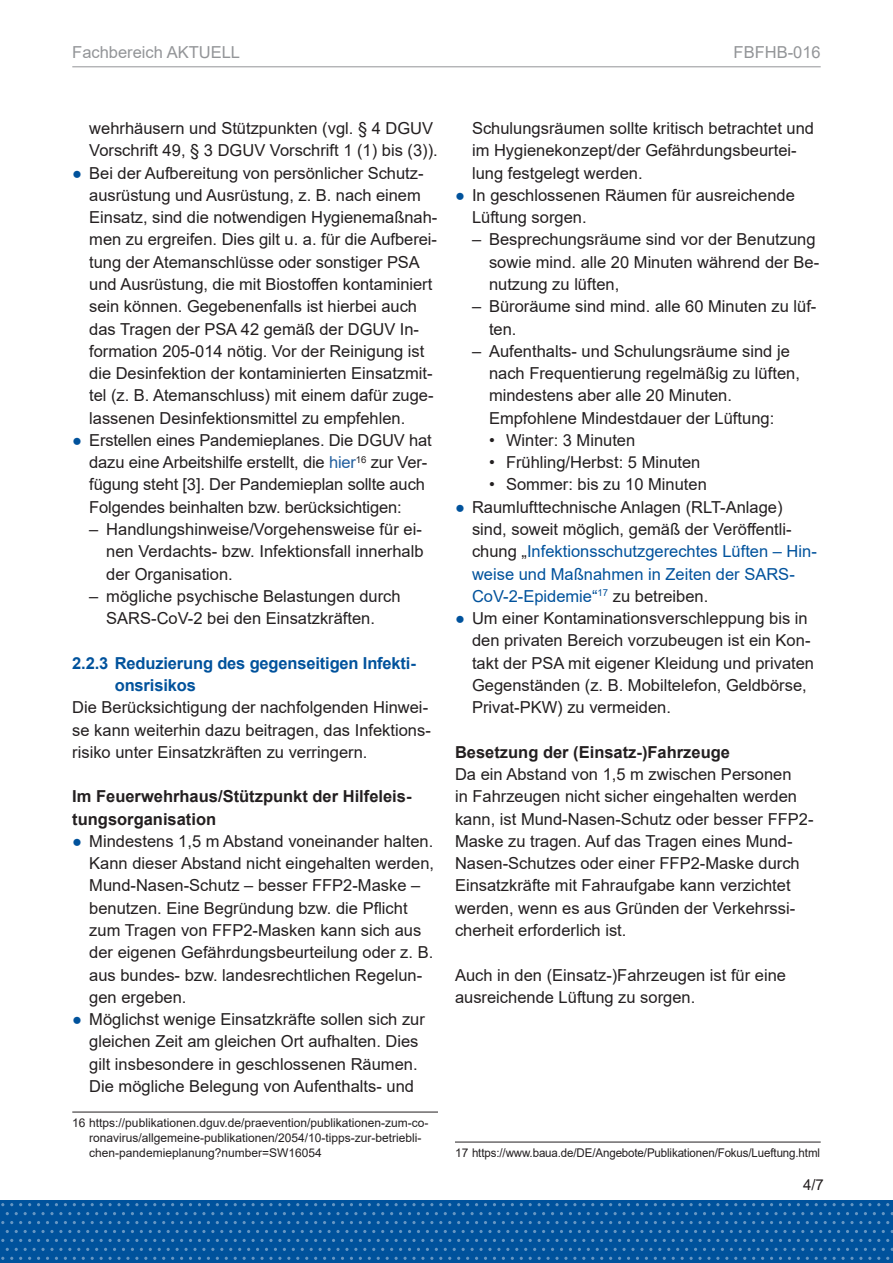
<style>
.page{position:relative;width:893px;height:1263px;background:#fff}
.page>*{position:absolute;margin:0;border:0;box-sizing:border-box;transform-origin:0 0}
._02_Fließtext_Fließtext{font:16.5px/22.2px "Arial";color:#231f20}
._02_Fließtext_Fließtext_11_Spiegelstrich{font:16.5px/22.4px "Arial";color:#231f20}
._02_Fließtext_Fließtext-2{font:700 16.5px/22.4px "Arial";color:#231f20}
.t1{font:700 16.5px/22.2px "Arial";letter-spacing:-.01em;color:#00529c}
.t2{font:16.5px "Arial";color:#939598}
.t3{font:15px "Arial";color:#231f20}
.t4{font:12px/15px "Arial";color:#231f20}
.s1{color:#00529c}
.s2{color:#215e9e}
</style>
<div class="page">
<div style="left:0;top:1200px;width:893px;height:63px;background:#00529c"></div>
<svg style="left:243px;top:1203px;width:38px;height:3px"></svg>
<svg style="left:386px;top:1203px;width:47px;height:3px"></svg>
<svg style="left:538px;top:1203px;width:38px;height:3px"></svg>
<svg style="left:681px;top:1203px;width:38px;height:3px"></svg>
<svg style="left:824px;top:1203px;width:38px;height:3px"></svg>
<svg style="left:243px;top:1221px;width:38px;height:3px"></svg>
<svg style="left:386px;top:1221px;width:47px;height:3px"></svg>
<svg style="left:538px;top:1221px;width:38px;height:3px"></svg>
<svg style="left:681px;top:1221px;width:38px;height:3px"></svg>
<svg style="left:824px;top:1221px;width:38px;height:3px"></svg>
<svg style="left:243px;top:1239px;width:38px;height:3px"></svg>
<svg style="left:386px;top:1239px;width:47px;height:3px"></svg>
<svg style="left:538px;top:1239px;width:38px;height:3px"></svg>
<svg style="left:681px;top:1239px;width:38px;height:3px"></svg>
<svg style="left:824px;top:1239px;width:38px;height:3px"></svg>
<svg style="left:243px;top:1257px;width:38px;height:3px"></svg>
<svg style="left:386px;top:1257px;width:47px;height:3px"></svg>
<svg style="left:538px;top:1257px;width:38px;height:3px"></svg>
<svg style="left:681px;top:1257px;width:38px;height:3px"></svg>
<svg style="left:824px;top:1257px;width:38px;height:3px"></svg>
<svg style="left:176px;top:1212px;width:38px;height:3px"></svg>
<svg style="left:319px;top:1212px;width:38px;height:3px"></svg>
<svg style="left:462px;top:1212px;width:38px;height:3px"></svg>
<svg style="left:605px;top:1212px;width:38px;height:3px"></svg>
<svg style="left:748px;top:1212px;width:38px;height:3px"></svg>
<svg style="left:176px;top:1230px;width:38px;height:3px"></svg>
<svg style="left:319px;top:1230px;width:38px;height:3px"></svg>
<svg style="left:462px;top:1230px;width:38px;height:3px"></svg>
<svg style="left:605px;top:1230px;width:38px;height:3px"></svg>
<svg style="left:748px;top:1230px;width:38px;height:3px"></svg>
<svg style="left:176px;top:1248px;width:38px;height:3px"></svg>
<svg style="left:319px;top:1248px;width:38px;height:3px"></svg>
<svg style="left:462px;top:1248px;width:38px;height:3px"></svg>
<svg style="left:605px;top:1248px;width:38px;height:3px"></svg>
<svg style="left:748px;top:1248px;width:38px;height:3px"></svg>
<svg style="left:100px;top:1203px;width:38px;height:3px"></svg>
<svg style="left:100px;top:1221px;width:38px;height:3px"></svg>
<svg style="left:100px;top:1239px;width:38px;height:3px"></svg>
<svg style="left:100px;top:1257px;width:38px;height:3px"></svg>
<svg style="left:33px;top:1212px;width:38px;height:3px"></svg>
<svg style="left:33px;top:1230px;width:38px;height:3px"></svg>
<svg style="left:33px;top:1248px;width:38px;height:3px"></svg>
<hr style="left:72px;top:1112px;width:366px;height:1px;background:#231f20">
<hr style="left:455px;top:1142px;width:366px;height:1px;background:#231f20">
<hr style="left:72px;top:66px;width:749px;height:1px;background:#939598">
<p class="t2" style="left:72px;top:41px;width:169px">Fachbereich AKTUELL</p>
<p class="t2" style="left:734px;top:41px;width:89px">FBFHB-016</p>
<p class="_02_Fließtext_Fließtext" style="left:89px;top:117px;width:350px">wehrhäusern und Stützpunkten (vgl. § 4 DGUV<br>Vorschrift 49, § 3 DGUV Vorschrift 1 (1) bis (3)).</p>
<p class="_02_Fließtext_Fließtext" style="left:89px;top:162px;width:350px;text-indent:-17px"><span class="s1">●</span> Bei der Aufbereitung von persönlicher Schutz&shy;ausrüstung und Ausrüstung, z. B. nach einem Einsatz, sind die notwendigen Hygienemaßnah&shy;men zu ergreifen. Dies gilt u. a. für die Aufberei&shy;tung der Atemanschlüsse oder sonstiger PSA und Ausrüstung, die mit Biostoffen kontaminiert sein können. Gegebenenfalls ist hierbei auch das Tragen der PSA 42 gemäß der DGUV In&shy;formation 205-014 nötig. Vor der Reinigung ist die Desinfektion der kontaminierten Einsatzmit&shy;tel (z. B. Atemanschluss) mit einem dafür zuge&shy;lassenen Desinfektionsmittel zu empfehlen.</p>
<p class="_02_Fließtext_Fließtext" style="left:89px;top:429px;width:344px;text-indent:-17px"><span class="s1">●</span> Erstellen eines Pandemieplanes. Die DGUV hat dazu eine Arbeitshilfe erstellt, die <span class="s2">hier</span><sup>16</sup> zur Ver&shy;fügung steht [3]. Der Pandemieplan sollte auch Folgendes beinhalten bzw. berücksichtigen:</p>
<p class="_02_Fließtext_Fließtext_11_Spiegelstrich" style="left:106px;top:518px;width:319px;text-align:justify;text-indent:-17px">– Handlungshinweise/Vorgehensweise für ei&shy;nen Verdachts- bzw. Infektionsfall innerhalb der Organisation.</p>
<p class="_02_Fließtext_Fließtext_11_Spiegelstrich" style="left:89px;top:585px;width:313px;text-align:center">– mögliche psychische Belastungen durch<br>SARS-CoV-2 bei den Einsatzkräften.</p>
<p class="t1" style="left:115px;top:652px;width:303px;text-indent:-43px">2.2.3 Reduzierung des gegenseitigen Infekti&shy;onsrisikos</p>
<p class="_02_Fließtext_Fließtext" style="left:72px;top:696px;width:360px">Die Berücksichtigung der nachfolgenden Hinwei&shy;se kann weiterhin dazu beitragen, das Infektions&shy;risiko unter Einsatzkräften zu verringern.</p>
<p class="_02_Fließtext_Fließtext-2" style="left:72px;top:785px;width:341px">Im Feuerwehrhaus/Stützpunkt der Hilfeleis&shy;tungsorganisation</p>
<p class="_02_Fließtext_Fließtext" style="left:89px;top:830px;width:346px;text-indent:-17px"><span class="s1">●</span> Mindestens 1,5 m Abstand voneinander halten.<br>Kann dieser Abstand nicht eingehalten werden, Mund-Nasen-Schutz – besser FFP2-Maske – benutzen. Eine Begründung bzw. die Pflicht zum Tragen von FFP2-Masken kann sich aus der eigenen Gefährdungsbeurteilung oder z. B. aus bundes- bzw. landesrechtlichen Regelun&shy;gen ergeben.</p>
<p class="_02_Fließtext_Fließtext" style="left:89px;top:1008px;width:337px;text-indent:-17px"><span class="s1">●</span> Möglichst wenige Einsatzkräfte sollen sich zur gleichen Zeit am gleichen Ort aufhalten. Dies gilt insbesondere in geschlossenen Räumen.<br>Die mögliche Belegung von Aufenthalts- und</p>
<p class="t4" style="left:89px;top:1115px;width:341px;text-indent:-17px">16 https://publikationen.dguv.de/praevention/publikationen-zum-co&shy;ronavirus/allgemeine-publikationen/2054/10-tipps-zur-betriebli&shy;chen-pandemieplanung?number=SW16054</p>
<p class="_02_Fließtext_Fließtext" style="left:472px;top:117px;width:344px">Schulungsräumen sollte kritisch betrachtet und im Hygienekonzept/der Gefährdungsbeurtei&shy;lung festgelegt werden.</p>
<p class="_02_Fließtext_Fließtext" style="left:472px;top:184px;width:324px;text-indent:-17px"><span class="s1">●</span> In geschlossenen Räumen für ausreichende<br>Lüftung sorgen.</p>
<p class="_02_Fließtext_Fließtext_11_Spiegelstrich" style="left:489px;top:228px;width:332px;text-indent:-17px">– Besprechungsräume sind vor der Benutzung sowie mind. alle 20 Minuten während der Be&shy;nutzung zu lüften,</p>
<p class="_02_Fließtext_Fließtext_11_Spiegelstrich" style="left:489px;top:295px;width:329px;text-indent:-17px">– Büroräume sind mind. alle 60 Minuten zu lüf&shy;ten.</p>
<p class="_02_Fließtext_Fließtext_11_Spiegelstrich" style="left:489px;top:340px;width:312px;text-indent:-17px">– Aufenthalts- und Schulungsräume sind je nach Frequentierung regelmäßig zu lüften, mindestens aber alle 20 Minuten.<br>Empfohlene Mindestdauer der Lüftung:</p>
<p class="_02_Fließtext_Fließtext" style="left:489px;top:429px;width:148px">• Winter: 3 Minuten</p>
<p class="_02_Fließtext_Fließtext" style="left:489px;top:451px;width:213px">• Frühling/Herbst: 5 Minuten</p>
<p class="_02_Fließtext_Fließtext" style="left:489px;top:473px;width:219px">• Sommer: bis zu 10 Minuten</p>
<p class="_02_Fließtext_Fließtext" style="left:472px;top:496px;width:346px;text-indent:-17px"><span class="s1">●</span> Raumlufttechnische Anlagen (RLT-Anlage) sind, soweit möglich, gemäß der Veröffentli&shy;chung „<span class="s1">Infektionsschutzgerechtes Lüften – Hin&shy;weise und Maßnahmen in Zeiten der SARS-CoV-2-Epidemie“</span><sup>17</sup> zu betreiben.</p>
<p class="_02_Fließtext_Fließtext" style="left:472px;top:607px;width:344px;text-indent:-17px"><span class="s1">●</span> Um einer Kontaminationsverschleppung bis in den privaten Bereich vorzubeugen ist ein Kon&shy;takt der PSA mit eigener Kleidung und privaten Gegenständen (z. B. Mobiltelefon, Geldbörse, Privat-PKW) zu vermeiden.</p>
<p class="_02_Fließtext_Fließtext-2" style="left:455px;top:741px;width:277px">Besetzung der (Einsatz-)Fahrzeuge</p>
<p class="_02_Fließtext_Fließtext" style="left:455px;top:763px;width:360px">Da ein Abstand von 1,5 m zwischen Personen<br>in Fahrzeugen nicht sicher eingehalten werden kann, ist Mund-Nasen-Schutz oder besser FFP2- Maske zu tragen. Auf das Tragen eines Mund-Nasen-Schutzes oder einer FFP2-Maske durch Einsatzkräfte mit Fahraufgabe kann verzichtet werden, wenn es aus Gründen der Verkehrssi&shy;cherheit erforderlich ist.</p>
<p class="_02_Fließtext_Fließtext" style="left:455px;top:963px;width:333px">Auch in den (Einsatz-)Fahrzeugen ist für eine ausreichende Lüftung zu sorgen.</p>
<p class="t4" style="left:455px;top:1145px;width:367px">17 https://www.baua.de/DE/Angebote/Publikationen/Fokus/Lueftung.html</p>
<p class="t3" style="left:803px;top:1175px;width:22px">4/7</p>
</div>
